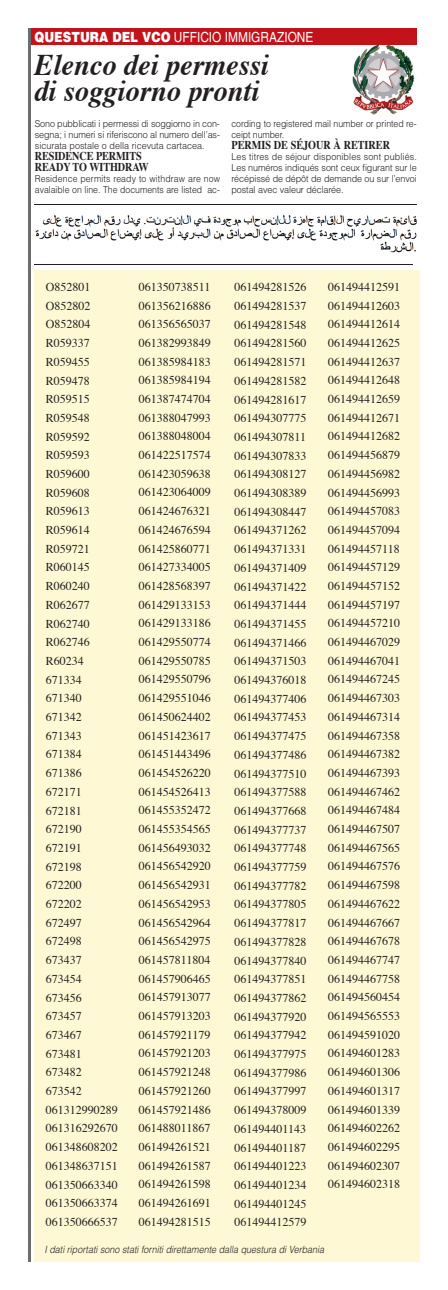
<style>
.page{position:relative;width:448px;height:1290px;background:#fff}
.page>*{position:absolute;margin:0;border:0;box-sizing:border-box;transform-origin:0 0}
.t1{font:italic 700 30px/26px "Times";color:#231f20;scale:.95 1}
.t2{font:14px "Helvetica LT Std";color:#fff;scale:.85 1}
.t3{font:12px/18.7px "Times";color:#231f20;text-align:justify}
.t4{font:700 12px/11px "Times";letter-spacing:-.01em;color:#231f20;scale:.85 1}
.t5{font:italic 300 10px "Helvetica LT Std";color:#231f20;scale:.9 1}
.t6{font:300 9.5px/11px "Helvetica LT Std";letter-spacing:-.005em;color:#231f20;text-align:justify;scale:.95 1}
.t7{font:300 9.5px/11px "Helvetica LT Std";letter-spacing:-.005em;color:#231f20;scale:.92 1}
.s1{font-weight:900}
</style>
<div class="page">
<div style="left:35px;top:270px;width:385px;height:991px;background:#fef9d4"></div>
<img style="left:352px;top:45px;width:63px;height:69px">
<img style="left:30px;top:208px;width:387px;height:50px">
<hr style="left:35px;top:204px;width:382px;height:1px;background:#231f20">
<div style="left:29px;top:28px;width:388px;height:17px;background:#c4121a"></div>
<hr style="left:28px;top:28px;width:2px;height:1233px;background:#6c6d70">
<hr style="left:35px;top:264px;width:378px;height:1px;background:#231f20">
<p class="t2" style="left:34px;top:29px;width:330px"><span class="s1">QUESTURA DEL VCO</span> UFFICIO IMMIGRAZIONE</p>
<h1 class="t1" style="left:34px;top:49px;width:248px">Elenco dei permessi di soggiorno pronti</h1>
<p class="t6" style="left:35px;top:118px;width:196px">Sono pubblicati i permessi di soggiorno in con&shy;segna; i numeri si riferiscono al numero dell’as&shy;sicurata postale o della ricevuta cartacea.</p>
<p class="t4" style="left:35px;top:150px;width:135px">RESIDENCE PERMITS<br>READY TO WITHDRAW</p>
<p class="t7" style="left:35px;top:173px;width:203px">Residence permits ready to withdraw are now avalaible on line. The documents are listed ac-</p>
<p class="t7" style="left:231px;top:118px;width:203px">cording to registered mail number or printed re&shy;ceipt number.</p>
<p class="t4" style="left:231px;top:139px;width:188px">PERMIS DE SÉJOUR À RETIRER</p>
<p class="t6" style="left:231px;top:151px;width:197px">Les titres de séjour disponibles sont publiés.<br>Les numéros indiqués sont ceux figurant sur le récépissé de dépôt de demande ou sur l’envoi postal avec valeur déclarée.</p>
<p class="t3" style="left:46px;top:277px;width:73px;text-align:left">O852801<br>O852802<br>O852804<br>R059337<br>R059455<br>R059478<br>R059515<br>R059548<br>R059592<br>R059593<br>R059600<br>R059608<br>R059613<br>R059614<br>R059721<br>R060145<br>R060240<br>R062677<br>R062740<br>R062746<br>R60234<br>671334<br>671340<br>671342<br>671343<br>671384<br>671386<br>672171<br>672181<br>672190<br>672191<br>672198<br>672200<br>672202<br>672497<br>672498<br>673437<br>673454<br>673456<br>673457<br>673467<br>673481<br>673482<br>673542<br>061312990289<br>061316292670<br>061348608202<br>061348637151<br>061350663340<br>061350663374<br>061350666537</p>
<p class="t3" style="left:139px;top:276px;width:73px">061350738511<br>061356216886<br>061356565037<br>061382993849<br>061385984183<br>061385984194<br>061387474704<br>061388047993<br>061388048004<br>061422517574<br>061423059638<br>061423064009<br>061424676321<br>061424676594<br>061425860771<br>061427334005<br>061428568397<br>061429133153<br>061429133186<br>061429550774<br>061429550785<br>061429550796<br>061429551046<br>061450624402<br>061451423617<br>061451443496<br>061454526220<br>061454526413<br>061455352472<br>061455354565<br>061456493032<br>061456542920<br>061456542931<br>061456542953<br>061456542964<br>061456542975<br>061457811804<br>061457906465<br>061457913077<br>061457913203<br>061457921179<br>061457921203<br>061457921248<br>061457921260<br>061457921486<br>061488011867<br>061494261521<br>061494261587<br>061494261598<br>061494261691<br>061494281515</p>
<p class="t3" style="left:235px;top:277px;width:73px">061494281526<br>061494281537<br>061494281548<br>061494281560<br>061494281571<br>061494281582<br>061494281617<br>061494307775<br>061494307811<br>061494307833<br>061494308127<br>061494308389<br>061494308447<br>061494371262<br>061494371331<br>061494371409<br>061494371422<br>061494371444<br>061494371455<br>061494371466<br>061494371503<br>061494376018<br>061494377406<br>061494377453<br>061494377475<br>061494377486<br>061494377510<br>061494377588<br>061494377668<br>061494377737<br>061494377748<br>061494377759<br>061494377782<br>061494377805<br>061494377817<br>061494377828<br>061494377840<br>061494377851<br>061494377862<br>061494377920<br>061494377942<br>061494377975<br>061494377986<br>061494377997<br>061494378009<br>061494401143<br>061494401187<br>061494401223<br>061494401234<br>061494401245<br>061494412579</p>
<p class="t3" style="left:328px;top:276px;width:73px">061494412591<br>061494412603<br>061494412614<br>061494412625<br>061494412637<br>061494412648<br>061494412659<br>061494412671<br>061494412682<br>061494456879<br>061494456982<br>061494456993<br>061494457083<br>061494457094<br>061494457118<br>061494457129<br>061494457152<br>061494457197<br>061494457210<br>061494467029<br>061494467041<br>061494467245<br>061494467303<br>061494467314<br>061494467358<br>061494467382<br>061494467393<br>061494467462<br>061494467484<br>061494467507<br>061494467565<br>061494467576<br>061494467598<br>061494467622<br>061494467667<br>061494467678<br>061494467747<br>061494467758<br>061494560454<br>061494565553<br>061494591020<br>061494601283<br>061494601306<br>061494601317<br>061494601339<br>061494602262<br>061494602295<br>061494602307<br>061494602318</p>
<p class="t5" style="left:44px;top:1243px;width:312px">I dati riportati sono stati forniti direttamente dalla questura di Verbania</p>
</div>
